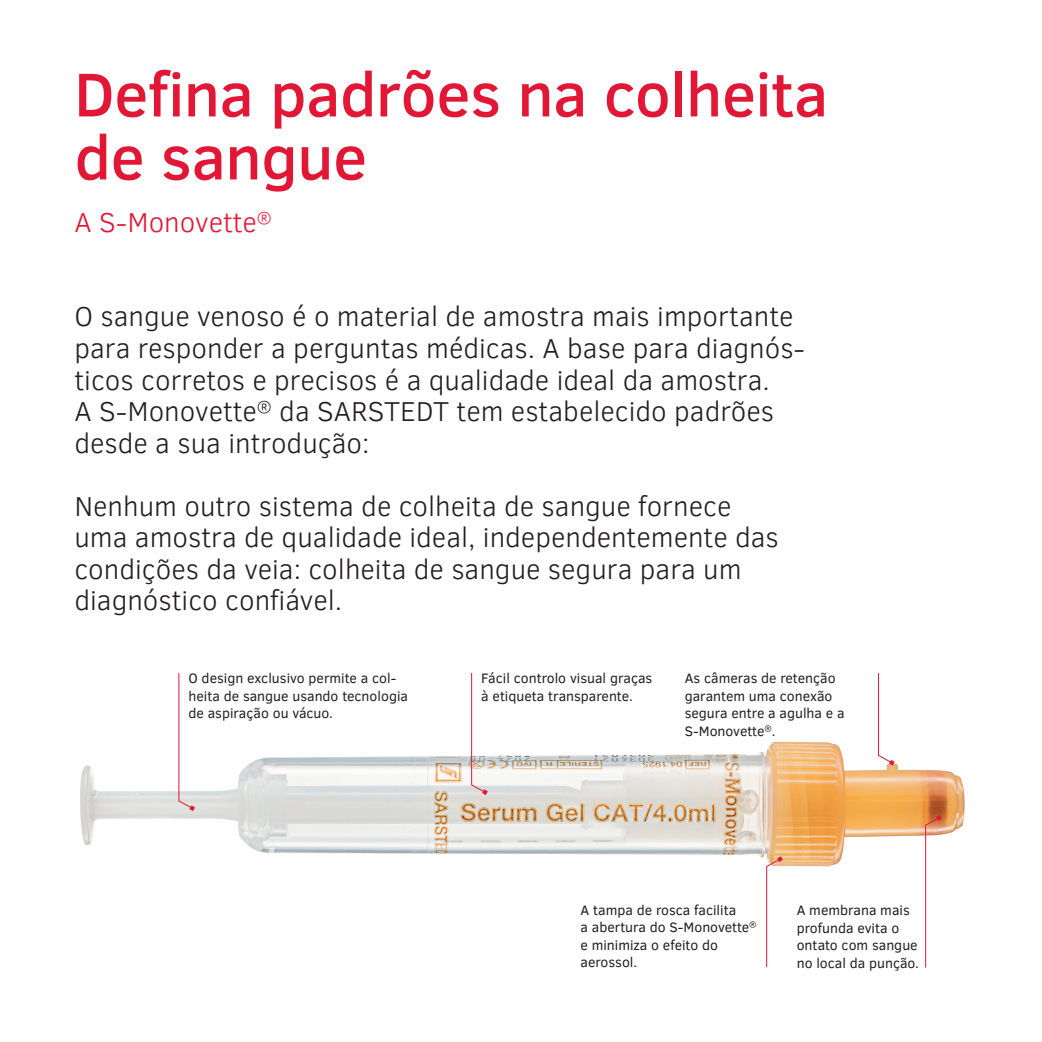
<style>
.page{position:relative;width:1042px;height:1042px;background:#fff}
.page>*{position:absolute;margin:0;border:0;box-sizing:border-box;transform-origin:0 0}
.t1{font:500 63px/63px "Clear Sans";letter-spacing:-.01em;color:#e21736}
.t2{font:300 28px/31.5px "Clear Sans";color:#231f20}
.t3{font:300 28px "Clear Sans";color:#e21736}
.t4{font:14px/17.5px "Clear Sans";color:#231f20}
</style>
<div class="page">
<img style="left:80px;top:741px;width:885px;height:126px">
<svg style="left:178px;top:673px;width:17px;height:138px"></svg>
<svg style="left:471px;top:673px;width:17px;height:122px"></svg>
<svg style="left:766px;top:856px;width:17px;height:111px"></svg>
<svg style="left:925px;top:815px;width:17px;height:153px"></svg>
<svg style="left:878px;top:673px;width:16px;height:92px"></svg>
<h1 class="t1" style="left:74px;top:62px;width:755px">Defina padrões na colheita de sangue</h1>
<p class="t3" style="left:74px;top:204px;width:199px">A S-Monovette<sup>®</sup></p>
<p class="t2" style="left:74px;top:301px;width:732px">O sangue venoso é o material de amostra mais importante para responder a perguntas médicas. A base para diagnós&shy;ticos corretos e precisos é a qualidade ideal da amostra.<br>A S-Monovette<sup>®</sup> da SARSTEDT tem estabelecido padrões desde a sua introdução:</p>
<p class="t2" style="left:74px;top:490px;width:706px">Nenhum outro sistema de colheita de sangue fornece uma amostra de qualidade ideal, independentemente das condições da veia: colheita de sangue segura para um diagnóstico confiável.</p>
<p class="t4" style="left:189px;top:669px;width:221px">O design exclusivo permite a col&shy;heita de sangue usando tecnologia de aspiração ou vácuo.</p>
<p class="t4" style="left:481px;top:669px;width:172px">Fácil controlo visual graças à etiqueta transparente.</p>
<p class="t4" style="left:685px;top:669px;width:161px">As câmeras de retenção garantem uma conexão segura entre a agulha e a<br>S-Monovette<sup>®</sup>.</p>
<p class="t4" style="left:580px;top:901px;width:178px">A tampa de rosca facilita<br>a abertura do S-Monovette<sup>® </sup>e minimiza o efeito do aerossol.</p>
<p class="t4" style="left:797px;top:901px;width:124px">A membrana mais profunda evita o ontato com sangue no local da punção.</p>
</div>
